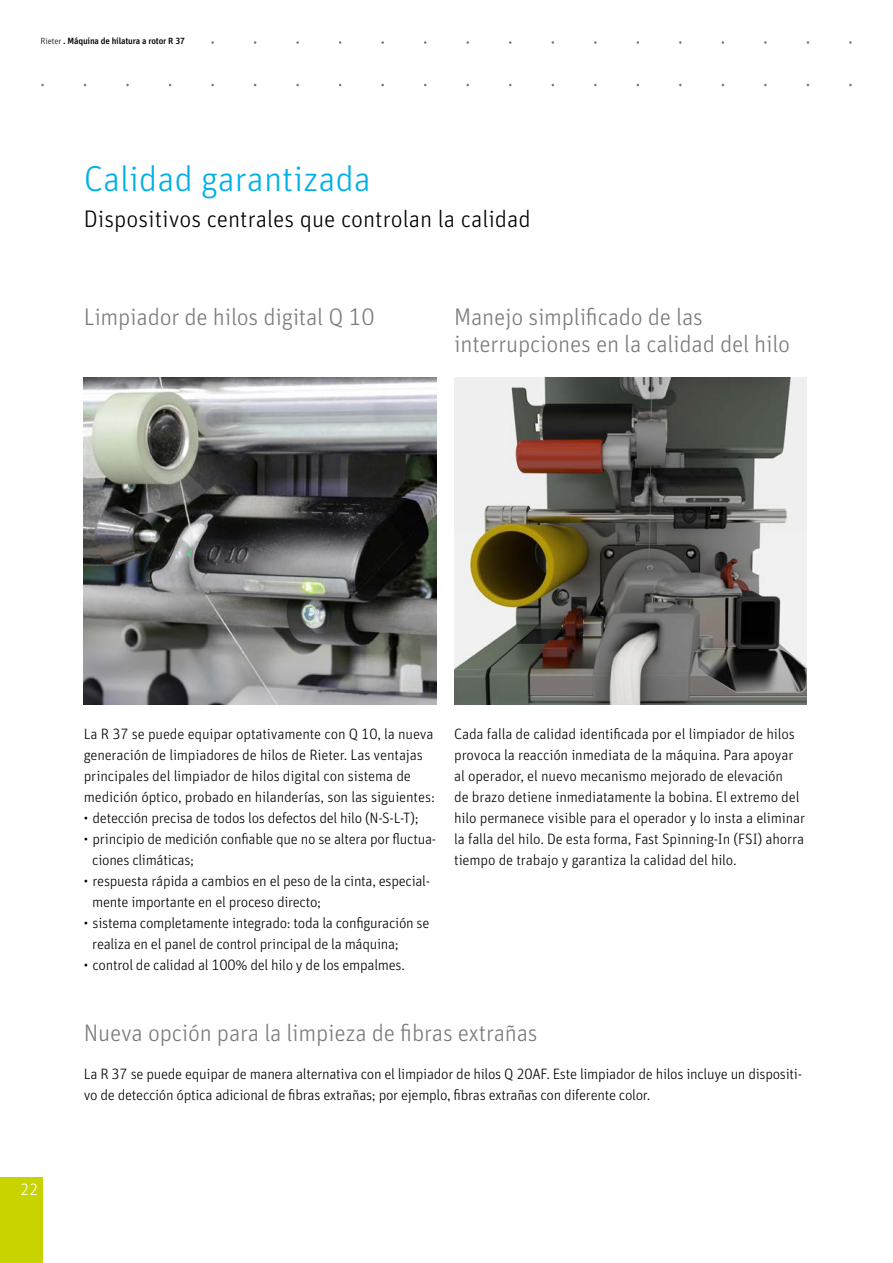
<style>
.page{position:relative;width:893px;height:1263px;background:#fff}
.page>*{position:absolute;margin:0;border:0;box-sizing:border-box;transform-origin:0 0}
.t1{font:300 36px "Unit Pro";color:#00b0e9}
.t2{font:300 24px/27px "Unit Pro";letter-spacing:-.01em;color:#7c7b7b}
.t3{font:300 24px "Unit Pro";color:#000}
.t4{font:300 16.5px "Unit Pro";color:#fff}
.t5{font:300 15px/21px "Unit Pro";letter-spacing:-.015em;color:#000}
.t6{font:500 9px "Unit Pro";letter-spacing:-.02em;color:#000}
.s1{font-weight:300}
</style>
<div class="page">
<img style="left:84px;top:378px;width:352px;height:326px">
<img style="left:454px;top:378px;width:353px;height:326px">
<div style="left:0;top:1178px;width:43px;height:85px;background:#c8d300"></div>
<p class="t6" style="left:41px;top:34px;width:146px"><span class="s1">Rieter</span> . Máquina de hilatura a rotor R 37</p>
<h1 class="t1" style="left:84px;top:153px;width:289px">Calidad garantizada</h1>
<h2 class="t3" style="left:84px;top:202px;width:449px">Dispositivos centrales que controlan la calidad</h2>
<h2 class="t2" style="left:84px;top:302px;width:292px">Limpiador de hilos digital Q 10</h2>
<h2 class="t2" style="left:454px;top:302px;width:337px">Manejo simplificado de las interrupciones en la calidad del hilo</h2>
<p class="t5" style="left:84px;top:723px;width:353px">La R 37 se puede equipar optativamente con Q 10, la nueva generación de limpiadores de hilos de Rieter. Las ventajas principales del limpiador de hilos digital con sistema de medición óptico, probado en hilanderías, son las siguientes:</p>
<p class="t5" style="left:84px;top:807px;width:336px">• detección precisa de todos los defectos del hilo (N-S-L-T);</p>
<p class="t5" style="left:92px;top:828px;width:345px;text-indent:-9px">• principio de medición confiable que no se altera por fluctua&shy;ciones climáticas;</p>
<p class="t5" style="left:92px;top:870px;width:339px;text-indent:-9px">• respuesta rápida a cambios en el peso de la cinta, especial&shy;mente importante en el proceso directo;</p>
<p class="t5" style="left:92px;top:912px;width:339px;text-indent:-9px">• sistema completamente integrado: toda la configuración se realiza en el panel de control principal de la máquina;</p>
<p class="t5" style="left:84px;top:954px;width:323px">• control de calidad al 100% del hilo y de los empalmes.</p>
<p class="t5" style="left:454px;top:723px;width:352px">Cada falla de calidad identificada por el limpiador de hilos provoca la reacción inmediata de la máquina. Para apoyar al operador, el nuevo mecanismo mejorado de elevación<br>de brazo detiene inmediatamente la bobina. El extremo del hilo permanece visible para el operador y lo insta a eliminar la falla del hilo. De esta forma, Fast Spinning-In (FSI) ahorra tiempo de trabajo y garantiza la calidad del hilo.</p>
<h2 class="t2" style="left:84px;top:1018px;width:455px">Nueva opción para la limpieza de fibras extrañas</h2>
<p class="t4" style="left:20px;top:1178px;width:20px">22</p>
<p class="t5" style="left:84px;top:1062px;width:720px">La R 37 se puede equipar de manera alternativa con el limpiador de hilos Q 20AF. Este limpiador de hilos incluye un dispositi&shy;vo de detección óptica adicional de fibras extrañas; por ejemplo, fibras extrañas con diferente color.</p>
</div>
